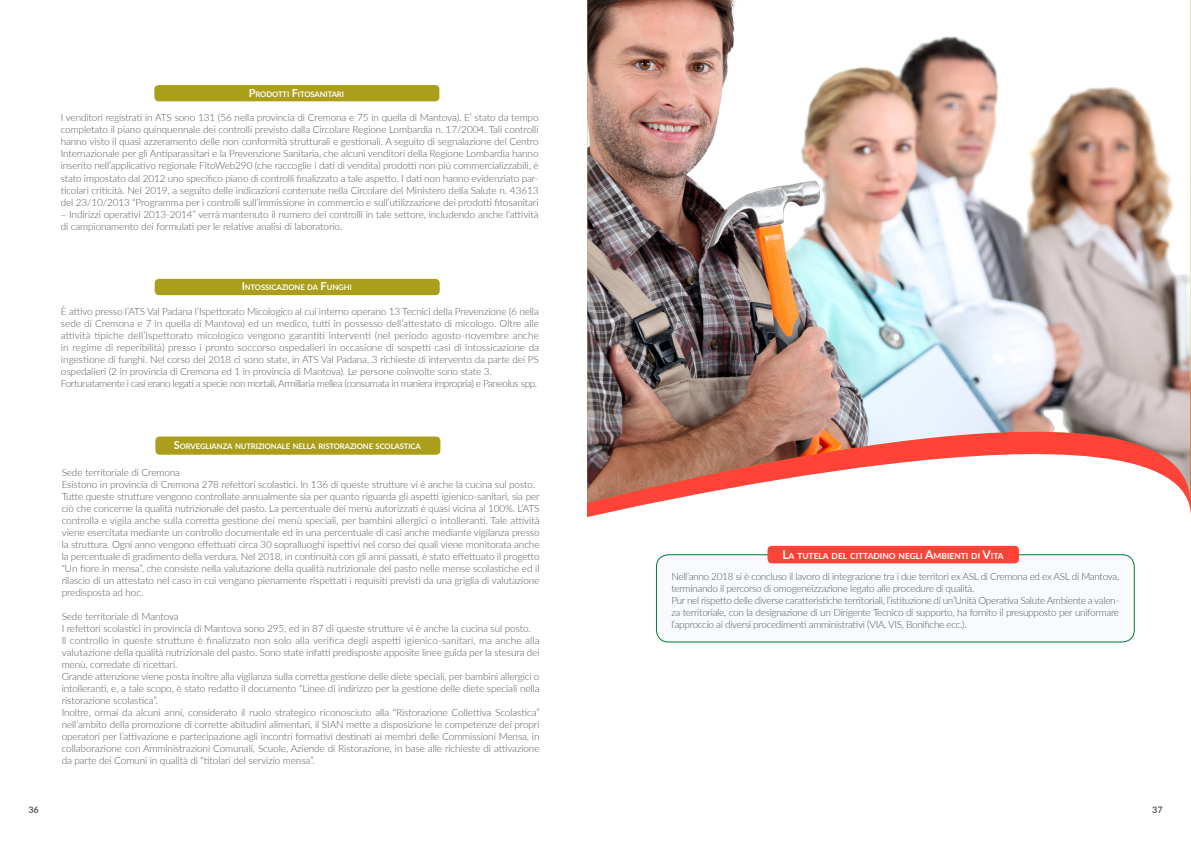
<style>
.page{position:relative;width:1191px;height:842px;background:#fff}
.page>*{position:absolute;margin:0;border:0;box-sizing:border-box;transform-origin:0 0}
.t1{font:300 10px/12px "Lato";letter-spacing:-.01em;color:#54575a;text-align:justify}
.t2{font:300 10px/12px "Lato";letter-spacing:-.03em;color:#54575a}
.t3{font:300 10px "Lato";letter-spacing:-.04em;color:#54575a}
.t4{font:700 9px "Lato";color:#54575a}
.t5{font:700 8.4px "Lato";color:#fff}
.t6{font:700 7.7px "Lato";letter-spacing:-.015em;color:#fff}
.s1{font-size:11px}
.s2{font-size:12px}
</style>
<div class="page">
<div style="left:154px;top:85px;width:285px;height:16px;background:#aa9e1a;border-radius:4px"></div>
<div style="left:155px;top:279px;width:285px;height:16px;background:#aa9e1a;border-radius:4px"></div>
<div style="left:155px;top:436px;width:285px;height:19px;background:#aa9e1a;border-radius:4px"></div>
<svg style="left:587px;top:375px;width:604px;height:142px"></svg>
<img style="left:587px;top:0;width:603px;height:503px">
<div style="left:656px;top:555px;width:478px;height:87px;background:#f9fafd;border-radius:12px"></div>
<div style="left:656px;top:555px;width:478px;height:87px;border:1px solid #007836;border-radius:12px"></div>
<div style="left:767px;top:546px;width:252px;height:17px;background:#ff4338;border-radius:4px"></div>
<p class="t6" style="left:249px;top:88px;width:97px"><span class="s1">P</span>RODOTTI <span class="s1">F</span>ITOSANITARI</p>
<p class="t1" style="left:61px;top:112px;width:479px">I venditori registrati in ATS sono 131 (56 nella provincia di Cremona e 75 in quella di Mantova). E’ stato da tempo completato il piano quinquennale dei controlli previsto dalla Circolare Regione Lombardia n. 17/2004. Tali controlli hanno visto il quasi azzeramento delle non conformità strutturali e gestionali. A seguito di segnalazione del Centro Internazionale per gli Antiparassitari e la Prevenzione Sanitaria, che alcuni venditori della Regione Lombardia hanno inserito nell’applicativo regionale FitoWeb290 (che raccoglie i dati di vendita) prodotti non più commercializzabili, è stato impostato dal 2012 uno specifico piano di controlli finalizzato a tale aspetto. I dati non hanno evidenziato par&shy;ticolari criticità. Nel 2019, a seguito delle indicazioni contenute nella Circolare del Ministero della Salute n. 43613 del 23/10/2013 “Programma per i controlli sull’immissione in commercio e sull’utilizzazione dei prodotti fitosanitari</p>
<p class="t1" style="left:61px;top:208px;width:479px">– Indirizzi operativi 2013-2014” verrà mantenuto il numero dei controlli in tale settore, includendo anche l’attività di campionamento dei formulati per le relative analisi di laboratorio.</p>
<p class="t6" style="left:242px;top:282px;width:110px"><span class="s1">I</span>NTOSSICAZIONE DA <span class="s1">F</span>UNGHI</p>
<p class="t1" style="left:61px;top:305px;width:479px">È attivo presso l’ATS Val Padana l’Ispettorato Micologico al cui interno operano 13 Tecnici della Prevenzione (6 nella sede di Cremona e 7 in quella di Mantova) ed un medico, tutti in possesso dell’attestato di micologo. Oltre alle attività tipiche dell’Ispettorato micologico vengono garantiti interventi (nel periodo agosto-novembre anche in regime di reperibilità) presso i pronto soccorso ospedalieri in occasione di sospetti casi di intossicazione da ingestione di funghi. Nel corso del 2018 ci sono state, in ATS Val Padana, 3 richieste di intervento da parte dei PS ospedalieri (2 in provincia di Cremona ed 1 in provincia di Mantova). Le persone coinvolte sono state 3.</p>
<p class="t3" style="left:61px;top:377px;width:478px">Fortunatamente i casi erano legati a specie non mortali, Armillaria mellea (consumata in maniera impropria) e Paneolus spp.</p>
<p class="t6" style="left:174px;top:441px;width:248px"><span class="s1">S</span>ORVEGLIANZA NUTRIZIONALE NELLA RISTORAZIONE SCOLASTICA</p>
<p class="t1" style="left:62px;top:466px;width:120px">Sede territoriale di Cremona</p>
<p class="t1" style="left:62px;top:478px;width:475px">Esistono in provincia di Cremona 278 refettori scolastici. In 136 di queste strutture vi è anche la cucina sul posto.</p>
<p class="t1" style="left:62px;top:490px;width:479px">Tutte queste strutture vengono controllate annualmente sia per quanto riguarda gli aspetti igienico-sanitari, sia per ciò che concerne la qualità nutrizionale del pasto. La percentuale dei menù autorizzati è quasi vicina al 100%. L’ATS controlla e vigila anche sulla corretta gestione dei menù speciali, per bambini allergici o intolleranti. Tale attività viene esercitata mediante un controllo documentale ed in una percentuale di casi anche mediante vigilanza presso la struttura. Ogni anno vengono effettuati circa 30 sopralluoghi ispettivi nel corso dei quali viene monitorata anche la percentuale di gradimento della verdura. Nel 2018, in continuità con gli anni passati, è stato effettuato il progetto “Un fiore in mensa”, che consiste nella valutazione della qualità nutrizionale del pasto nelle mense scolastiche ed il rilascio di un attestato nel caso in cui vengano pienamente rispettati i requisiti previsti da una griglia di valutazione predisposta ad hoc.</p>
<p class="t1" style="left:62px;top:610px;width:119px">Sede territoriale di Mantova</p>
<p class="t1" style="left:62px;top:622px;width:471px">I refettori scolastici in provincia di Mantova sono 295, ed in 87 di queste strutture vi è anche la cucina sul posto.</p>
<p class="t1" style="left:62px;top:634px;width:479px">Il controllo in queste strutture è finalizzato non solo alla verifica degli aspetti igienico-sanitari, ma anche alla valutazione della qualità nutrizionale del pasto. Sono state infatti predisposte apposite linee guida per la stesura dei menù, corredate di ricettari.</p>
<p class="t1" style="left:62px;top:670px;width:479px">Grande attenzione viene posta inoltre alla vigilanza sulla corretta gestione delle diete speciali, per bambini allergici o intolleranti, e, a tale scopo, è stato redatto il documento “Linee di indirizzo per la gestione delle diete speciali nella ristorazione scolastica”.</p>
<p class="t1" style="left:62px;top:706px;width:479px">Inoltre, ormai da alcuni anni, considerato il ruolo strategico riconosciuto alla “Ristorazione Collettiva Scolastica” nell’ambito della promozione di corrette abitudini alimentari, il SIAN mette a disposizione le competenze dei propri operatori per l’attivazione e partecipazione agli incontri formativi destinati ai membri delle Commissioni Mensa, in collaborazione con Amministrazioni Comunali, Scuole, Aziende di Ristorazione, in base alle richieste di attivazione da parte dei Comuni in qualità di “titolari del servizio mensa”.</p>
<p class="t5" style="left:782px;top:550px;width:223px"><span class="s2">L</span>A TUTELA DEL CITTADINO NEGLI <span class="s2">A</span>MBIENTI DI <span class="s2">V</span>ITA</p>
<p class="t2" style="left:671px;top:570px;width:449px">Nell’anno 2018 si è concluso il lavoro di integrazione tra i due territori ex ASL di Cremona ed ex ASL di Mantova, terminando il percorso di omogeneizzazione legato alle procedure di qualità.</p>
<p class="t1" style="left:671px;top:594px;width:449px">Pur nel rispetto delle diverse caratteristiche territoriali, l’istituzione di un’Unità Operativa Salute Ambiente a valen&shy;za territoriale, con la designazione di un Dirigente Tecnico di supporto, ha fornito il presupposto per uniformare l’approccio ai diversi procedimenti amministrativi (VIA, VIS, Bonifiche ecc.).</p>
<p class="t4" style="left:28px;top:803px;width:12px">36</p>
<p class="t4" style="left:1152px;top:803px;width:12px">37</p>
</div>
